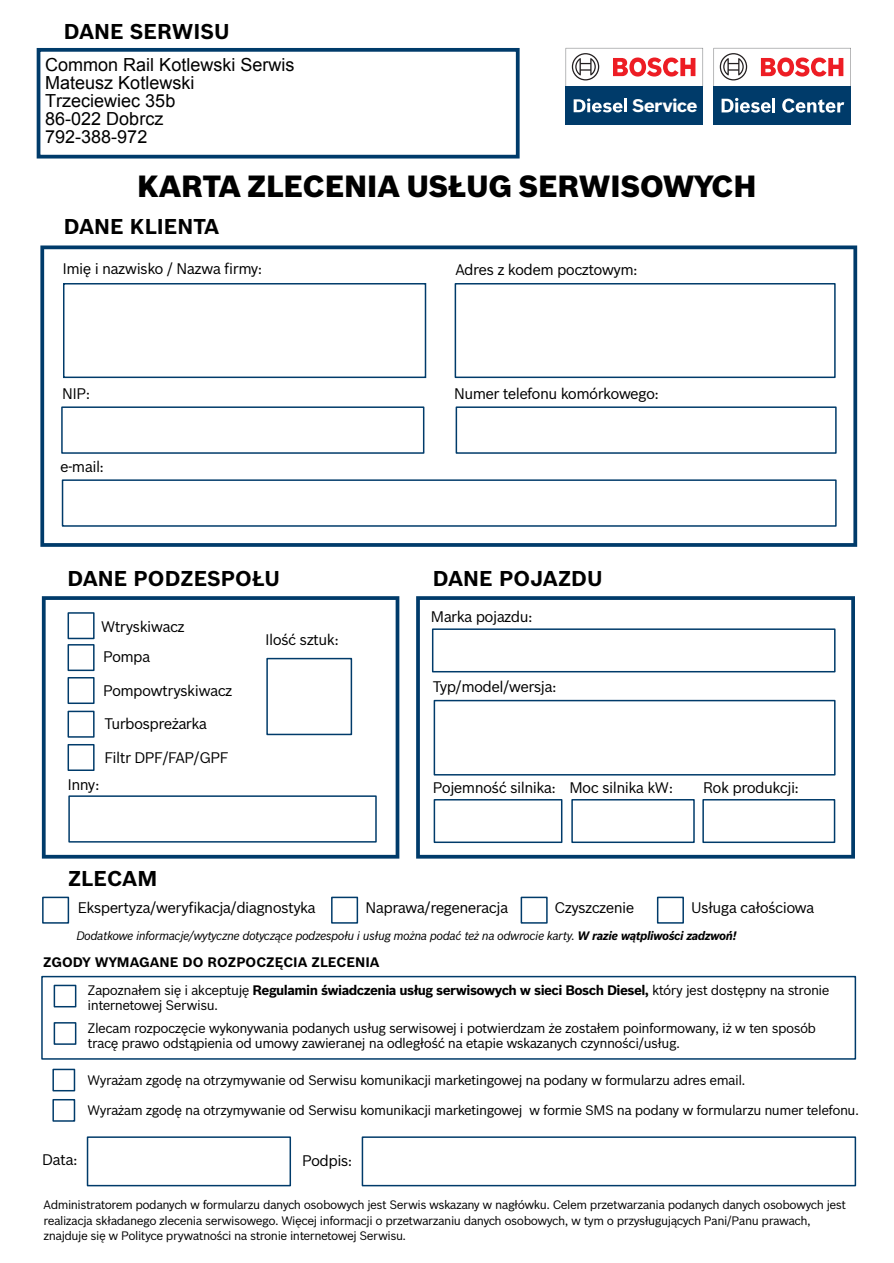
<style>
.page{position:relative;width:894px;height:1263px;background:#fff}
.page>*{position:absolute;margin:0;border:0;box-sizing:border-box;transform-origin:0 0}
.t1{font:900 30px "Bosch Sans";letter-spacing:-.01em;color:#000}
.t2{font:700 21px "Bosch Sans";color:#000}
.t3{font:18px/18px "Arial";color:#000}
.t4{font:700 17.85px "Bosch Sans";letter-spacing:-.04em;color:#fff;scale:1.06 1}
.t5{font:15px/29.8px "Bosch Sans";letter-spacing:-.04em;color:#000}
.t6{font:13.5px/14.5px "Bosch Sans";letter-spacing:-.04em;color:#000}
.t7{font:700 13.5px "Bosch Sans";color:#000}
.t8{font:12px/15.6px "Bosch Sans";letter-spacing:-.04em;color:#000}
.t9{font:italic 12px "Bosch Sans";letter-spacing:-.04em;color:#000}
.s1{font-weight:700}
</style>
<div class="page">
<svg style="left:40px;top:245px;width:816px;height:302px"></svg>
<div style="left:37px;top:48px;width:482px;height:111px;border:4px solid #003b6a"></div>
<div style="left:63px;top:283px;width:363px;height:95px;border:2px solid #003b6a"></div>
<div style="left:454px;top:283px;width:381px;height:95px;border:2px solid #003b6a"></div>
<svg style="left:42px;top:596px;width:357px;height:263px"></svg>
<svg style="left:416px;top:596px;width:438px;height:263px"></svg>
<div style="left:565px;top:86px;width:137px;height:39px;background:#003b6a"></div>
<svg style="left:565px;top:48px;width:137px;height:38px"></svg>
<svg style="left:573px;top:99px;width:54px;height:13px"></svg>
<div style="left:713px;top:86px;width:137px;height:39px;background:#003b6a"></div>
<svg style="left:721px;top:98px;width:49px;height:15px"></svg>
<hr style="left:772px;top:98px;width:3px;height:14px;background:#fff">
<svg style="left:782px;top:99px;width:61px;height:14px"></svg>
<svg style="left:713px;top:48px;width:137px;height:38px"></svg>
<div style="left:455px;top:406px;width:381px;height:48px;border:2px solid #003b6a"></div>
<div style="left:432px;top:628px;width:403px;height:44px;border:2px solid #003b6a"></div>
<div style="left:433px;top:700px;width:402px;height:75px;border:2px solid #003b6a"></div>
<div style="left:571px;top:799px;width:123px;height:44px;border:2px solid #003b6a"></div>
<div style="left:433px;top:799px;width:129px;height:44px;border:2px solid #003b6a"></div>
<div style="left:702px;top:799px;width:133px;height:44px;border:2px solid #003b6a"></div>
<div style="left:87px;top:1136px;width:204px;height:50px;border:2px solid #003b6a"></div>
<div style="left:361px;top:1136px;width:494px;height:50px;border:2px solid #003b6a"></div>
<div style="left:41px;top:976px;width:814px;height:84px;border:2px solid #003b6a"></div>
<div style="left:62px;top:479px;width:774px;height:48px;border:2px solid #003b6a"></div>
<div style="left:61px;top:406px;width:363px;height:48px;border:2px solid #003b6a"></div>
<div style="left:266px;top:658px;width:86px;height:77px;border:2px solid #003b6a"></div>
<div style="left:68px;top:795px;width:308px;height:48px;border:2px solid #003b6a"></div>
<div style="left:67px;top:612px;width:27px;height:27px;border:2px solid #003b6a"></div>
<div style="left:67px;top:644px;width:27px;height:27px;border:2px solid #003b6a"></div>
<div style="left:67px;top:677px;width:27px;height:27px;border:2px solid #003b6a"></div>
<div style="left:67px;top:711px;width:27px;height:27px;border:2px solid #003b6a"></div>
<div style="left:67px;top:744px;width:27px;height:27px;border:2px solid #003b6a"></div>
<div style="left:42px;top:897px;width:27px;height:27px;border:2px solid #003b6a"></div>
<div style="left:331px;top:897px;width:27px;height:27px;border:2px solid #003b6a"></div>
<div style="left:520px;top:897px;width:27px;height:27px;border:2px solid #003b6a"></div>
<div style="left:656px;top:897px;width:27px;height:27px;border:2px solid #003b6a"></div>
<div style="left:54px;top:985px;width:22px;height:22px;border:2px solid #003b6a"></div>
<div style="left:54px;top:1022px;width:22px;height:23px;border:2px solid #003b6a"></div>
<div style="left:52px;top:1069px;width:23px;height:22px;border:2px solid #003b6a"></div>
<div style="left:52px;top:1099px;width:23px;height:23px;border:2px solid #003b6a"></div>
<h2 class="t2" style="left:64px;top:23px;width:167px">DANE SERWISU</h2>
<h3 class="t3" style="left:45px;top:56px;width:251px">Common Rail Kotlewski Serwis<br>Mateusz Kotlewski<br>Trzeciewiec 35b<br>86-022 Dobrcz<br>792-388-972</h3>
<h3 class="t4" style="left:632px;top:99px;width:63px">Service</h3>
<h1 class="t1" style="left:137px;top:174px;width:620px">KARTA ZLECENIA USŁUG SERWISOWYCH</h1>
<h2 class="t2" style="left:64px;top:218px;width:157px">DANE KLIENTA</h2>
<p class="t5" style="left:62px;top:255px;width:201px">Imię i nazwisko / Nazwa firmy:</p>
<p class="t5" style="left:455px;top:256px;width:184px">Adres z kodem pocztowym:</p>
<p class="t5" style="left:62px;top:380px;width:29px">NIP:</p>
<p class="t5" style="left:454px;top:380px;width:206px">Numer telefonu komórkowego:</p>
<p class="t5" style="left:60px;top:453px;width:45px">e-mail:</p>
<h2 class="t2" style="left:67px;top:570px;width:214px">DANE PODZESPOŁU</h2>
<p class="t5" style="left:101px;top:613px;width:85px">Wtryskiwacz<br>Pompa</p>
<p class="t5" style="left:103px;top:677px;width:131px">Pompowtryskiwacz</p>
<p class="t5" style="left:104px;top:711px;width:104px">Turbospreżarka</p>
<p class="t5" style="left:104px;top:744px;width:126px">Filtr DPF/FAP/GPF</p>
<p class="t5" style="left:67px;top:772px;width:34px">Inny:</p>
<h2 class="t2" style="left:68px;top:871px;width:91px">ZLECAM</h2>
<p class="t5" style="left:265px;top:627px;width:75px">Ilość sztuk:</p>
<h2 class="t2" style="left:432px;top:570px;width:171px">DANE POJAZDU</h2>
<p class="t5" style="left:431px;top:603px;width:103px">Marka pojazdu:</p>
<p class="t5" style="left:432px;top:673px;width:125px">Typ/model/wersja:</p>
<p class="t5" style="left:433px;top:774px;width:242px">Pojemność silnika: Moc silnika kW:</p>
<p class="t5" style="left:703px;top:774px;width:97px">Rok produkcji:</p>
<p class="t5" style="left:78px;top:895px;width:239px">Ekspertyza/weryfikacja/diagnostyka</p>
<p class="t5" style="left:365px;top:895px;width:144px">Naprawa/regeneracja</p>
<p class="t5" style="left:554px;top:895px;width:81px">Czyszczenie</p>
<p class="t5" style="left:690px;top:895px;width:125px">Usługa całościowa</p>
<p class="t9" style="left:76px;top:931px;width:661px">Dodatkowe informacje/wytyczne dotyczące podzespołu i usług można podać też na odwrocie karty. <span class="s1">W razie wątpliwości zadzwoń!</span></p>
<p class="t7" style="left:43px;top:956px;width:338px">ZGODY WYMAGANE DO ROZPOCZĘCIA ZLECENIA</p>
<p class="t6" style="left:87px;top:985px;width:743px">Zapoznałem się i akceptuję <span class="s1">Regulamin świadczenia usług serwisowych w sieci Bosch Diesel,</span> który jest dostępny na stronie internetowej Serwisu.</p>
<p class="t6" style="left:87px;top:1022px;width:729px">Zlecam rozpoczęcie wykonywania podanych usług serwisowej i potwierdzam że zostałem poinformowany, iż w ten sposób tracę prawo odstąpienia od umowy zawieranej na odległość na etapie wskazanych czynności/usług.</p>
<p class="t6" style="left:87px;top:1074px;width:659px">Wyrażam zgodę na otrzymywanie od Serwisu komunikacji marketingowej na podany w formularzu adres email.</p>
<p class="t6" style="left:87px;top:1104px;width:772px">Wyrażam zgodę na otrzymywanie od Serwisu komunikacji marketingowej w formie SMS na podany w formularzu numer telefonu.</p>
<p class="t5" style="left:42px;top:1146px;width:37px">Data:</p>
<p class="t5" style="left:302px;top:1147px;width:52px">Podpis:</p>
<p class="t8" style="left:44px;top:1198px;width:803px">Administratorem podanych w formularzu danych osobowych jest Serwis wskazany w nagłówku. Celem przetwarzania podanych danych osobowych jest realizacja składanego zlecenia serwisowego. Więcej informacji o przetwarzaniu danych osobowych, w tym o przysługujących Pani/Panu prawach, znajduje się w Polityce prywatności na stronie internetowej Serwisu.</p>
</div>
